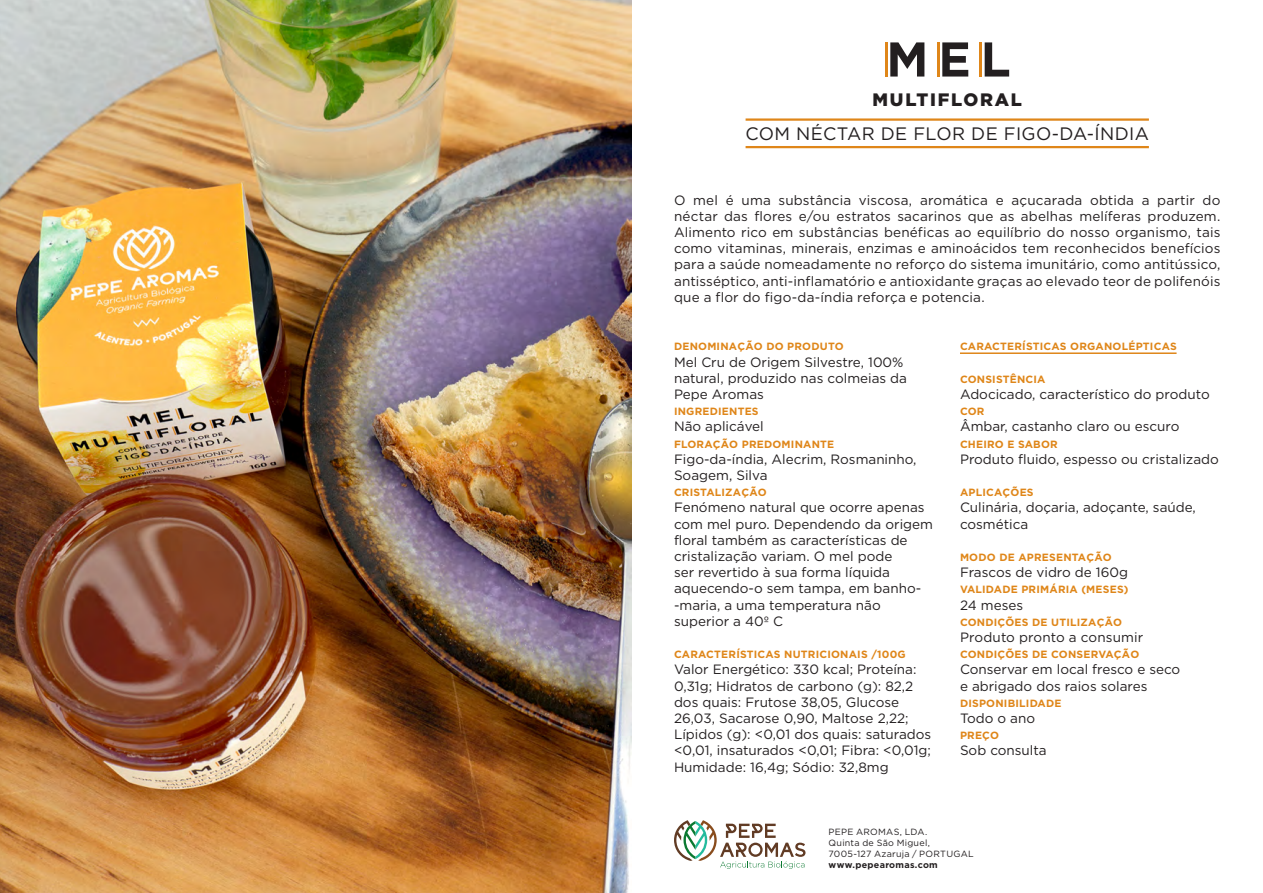
<style>
.page{position:relative;width:1263px;height:893px;background:#fff}
.page>*{position:absolute;margin:0;border:0;box-sizing:border-box;transform-origin:0 0}
.t1{font:18px "Gotham HTF";letter-spacing:.02em;color:#231f20}
.t2{font:900 18px "Gotham HTF";letter-spacing:.1em;color:#231f20}
.t3{font:13.5px/16.2px "Gotham HTF";color:#231f20}
.t4{font:700 10.5px "Gotham HTF";letter-spacing:.02em;color:#df8619}
.t5{font:9px/10.8px "Gotham HTF";letter-spacing:.03em;color:#231f20}
.t6{font:700 9px "Gotham HTF";letter-spacing:.03em;color:#231f20}
</style>
<div class="page">
<hr style="left:960px;top:352px;width:216px;height:2px;background:#df8619">
<hr style="left:745px;top:146px;width:404px;height:2px;background:#df8619">
<hr style="left:745px;top:118px;width:404px;height:3px;background:#df8619">
<svg style="left:674px;top:820px;width:131px;height:49px"></svg>
<svg style="left:890px;top:42px;width:34px;height:35px"></svg>
<svg style="left:942px;top:42px;width:26px;height:35px"></svg>
<svg style="left:985px;top:42px;width:24px;height:35px"></svg>
<hr style="left:980px;top:42px;width:2px;height:35px;background:#df8619">
<hr style="left:885px;top:42px;width:3px;height:35px;background:#df8619">
<hr style="left:937px;top:42px;width:3px;height:35px;background:#df8619">
<img style="left:0;top:0;width:631px;height:893px">
<h1 class="t2" style="left:872px;top:89px;width:151px">MULTIFLORAL</h1>
<h1 class="t1" style="left:745px;top:123px;width:405px">COM NÉCTAR DE FLOR DE FIGO-DA-ÍNDIA</h1>
<p class="t3" style="left:674px;top:191px;width:548px;text-align:justify">O mel é uma substância viscosa, aromática e açucarada obtida a partir do néctar das flores e/ou estratos sacarinos que as abelhas melíferas produzem.<br>Alimento rico em substâncias benéficas ao equilíbrio do nosso organismo, tais como vitaminas, minerais, enzimas e aminoácidos tem reconhecidos benefícios para a saúde nomeadamente no reforço do sistema imunitário, como antitússico, antisséptico, anti-inflamatório e antioxidante graças ao elevado teor de polifenóis que a flor do figo-da-índia reforça e potencia.</p>
<p class="t4" style="left:674px;top:341px;width:171px">DENOMINAÇÃO DO PRODUTO</p>
<p class="t3" style="left:674px;top:353px;width:235px">Mel Cru de Origem Silvestre, 100% natural, produzido nas colmeias da<br>Pepe Aromas</p>
<p class="t4" style="left:674px;top:405px;width:86px">INGREDIENTES</p>
<p class="t3" style="left:674px;top:418px;width:91px">Não aplicável</p>
<p class="t4" style="left:674px;top:438px;width:162px">FLORAÇÃO PREDOMINANTE</p>
<p class="t3" style="left:674px;top:451px;width:244px">Figo-da-índia, Alecrim, Rosmaninho,<br>Soagem, Silva</p>
<p class="t4" style="left:674px;top:486px;width:94px">CRISTALIZAÇÃO</p>
<p class="t3" style="left:674px;top:499px;width:260px">Fenómeno natural que ocorre apenas com mel puro. Dependendo da origem floral também as características de cristalização variam. O mel pode<br>ser revertido à sua forma líquida aquecendo-o sem tampa, em banho--maria, a uma temperatura não superior a 40º C</p>
<p class="t4" style="left:674px;top:648px;width:233px">CARACTERÍSTICAS NUTRICIONAIS /100G</p>
<p class="t3" style="left:674px;top:661px;width:259px">Valor Energético: 330 kcal; Proteína:<br>0,31g; Hidratos de carbono (g): 82,2 dos quais: Frutose 38,05, Glucose 26,03, Sacarose 0,90, Maltose 2,22; Lípidos (g): &lt;0,01 dos quais: saturados &lt;0,01, insaturados &lt;0,01; Fibra: &lt;0,01g; Humidade: 16,4g; Sódio: 32,8mg</p>
<p class="t4" style="left:960px;top:341px;width:218px">CARACTERÍSTICAS ORGANOLÉPTICAS</p>
<p class="t4" style="left:960px;top:373px;width:87px">CONSISTÊNCIA</p>
<p class="t3" style="left:960px;top:386px;width:251px">Adocicado, característico do produto</p>
<p class="t4" style="left:960px;top:405px;width:26px">COR</p>
<p class="t3" style="left:960px;top:418px;width:221px">Âmbar, castanho claro ou escuro</p>
<p class="t4" style="left:960px;top:438px;width:99px">CHEIRO E SABOR</p>
<p class="t3" style="left:960px;top:451px;width:260px">Produto fluido, espesso ou cristalizado</p>
<p class="t4" style="left:960px;top:486px;width:75px">APLICAÇÕES</p>
<p class="t3" style="left:960px;top:499px;width:237px">Culinária, doçaria, adoçante, saúde, cosmética</p>
<p class="t4" style="left:960px;top:551px;width:153px">MODO DE APRESENTAÇÃO</p>
<p class="t3" style="left:960px;top:564px;width:170px">Frascos de vidro de 160g</p>
<p class="t4" style="left:960px;top:584px;width:170px">VALIDADE PRIMÁRIA (MESES)</p>
<p class="t3" style="left:960px;top:596px;width:65px">24 meses</p>
<p class="t4" style="left:960px;top:616px;width:164px">CONDIÇÕES DE UTILIZAÇÃO</p>
<p class="t3" style="left:960px;top:629px;width:185px">Produto pronto a consumir</p>
<p class="t4" style="left:960px;top:648px;width:181px">CONDIÇÕES DE CONSERVAÇÃO</p>
<p class="t3" style="left:960px;top:661px;width:222px">Conservar em local fresco e seco e abrigado dos raios solares</p>
<p class="t4" style="left:960px;top:697px;width:103px">DISPONIBILIDADE</p>
<p class="t3" style="left:960px;top:710px;width:77px">Todo o ano</p>
<p class="t4" style="left:960px;top:729px;width:41px">PREÇO</p>
<p class="t3" style="left:960px;top:742px;width:88px">Sob consulta</p>
<p class="t5" style="left:828px;top:827px;width:147px">PEPE AROMAS, LDA.<br>Quinta de São Miguel,<br>7005-127 Azaruja / PORTUGAL</p>
<p class="t6" style="left:828px;top:859px;width:111px">www.pepearomas.com</p>
</div>
